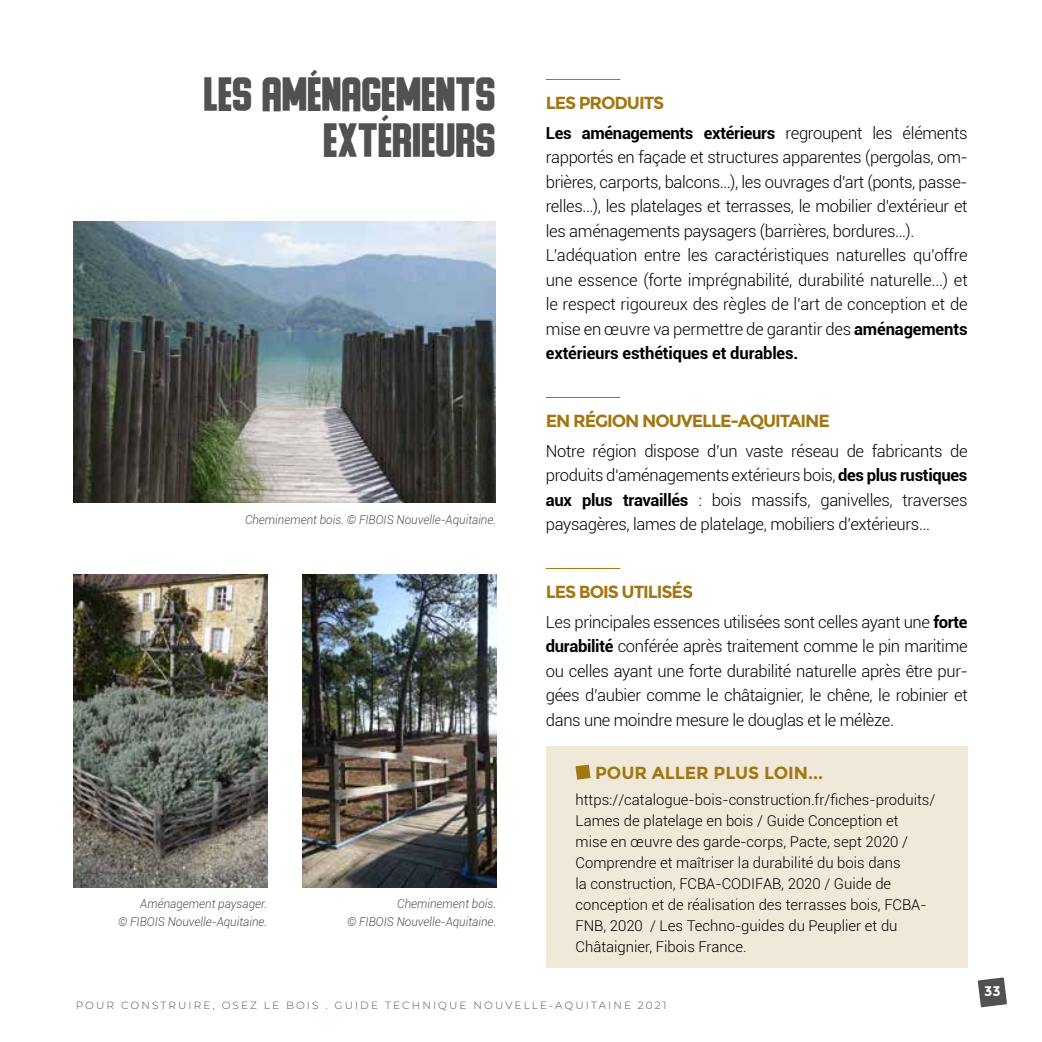
<style>
.page{position:relative;width:1042px;height:1042px;background:#fff}
.page>*{position:absolute;margin:0;border:0;box-sizing:border-box;transform-origin:0 0}
.t1{font:700 38.5px/45.5px "Ponter";color:#525050;text-align:right}
.t2{font:700 17.5px "Montserrat";letter-spacing:-.06em;color:#a17713}
.t3{font:700 17.5px "Montserrat";color:#a17713}
.t4{font:300 16.62px/24.5px "Roboto";letter-spacing:-.02em;color:#000;text-align:justify}
.t5{font:300 14.88px/21px "Roboto";color:#000}
.t6{font:700 14px "Montserrat";color:#fff}
.t7{font:italic 300 12.25px/17.5px "Roboto";color:#525050;text-align:right;scale:.95 1}
.t8{font:300 10.5px "Montserrat";letter-spacing:.2em;color:#525050}
.s1{font-weight:700}
.s2{color:#c31632}
</style>
<div class="page">
<svg style="left:977px;top:977px;width:30px;height:30px"></svg>
<hr style="left:546px;top:79px;width:74px;height:1px;background:#a17713">
<hr style="left:546px;top:397px;width:74px;height:1px;background:#a17713">
<hr style="left:546px;top:568px;width:74px;height:1px;background:#a17713">
<img style="left:74px;top:222px;width:422px;height:281px">
<div style="left:546px;top:746px;width:421px;height:221px;background:#f0e8d9"></div>
<div style="left:575px;top:764px;width:15px;height:15px;background:#a17713;border-radius:2px"></div>
<img style="left:74px;top:574px;width:193px;height:313px">
<img style="left:303px;top:574px;width:193px;height:313px">
<h1 class="t1" style="left:204px;top:71px;width:293px">LES AMENAGEMENTS<br>EXTERIEURS</h1>
<p class="t2" style="left:546px;top:93px;width:120px">LES PRODUITS</p>
<p class="t4" style="left:546px;top:120px;width:423px;text-align:left"><span class="s1">Les aménagements extérieurs</span> regroupent les éléments rapportés en façade et structures apparentes (pergolas, om&shy;brières, carports, balcons…), les ouvrages d'art (ponts, passe&shy;relles…), les platelages et terrasses, le mobilier d'extérieur et les aménagements paysagers (barrières, bordures…).<br>L’adéquation entre les caractéristiques naturelles qu’offre une essence (forte imprégnabilité, durabilité naturelle...) et le respect rigoureux des règles de l’art de conception et de mise en œuvre va permettre de garantir des <span class="s1">aménagements extérieurs esthétiques et durables.</span></p>
<p class="t7" style="left:245px;top:510px;width:266px">Cheminement bois. © FIBOIS Nouvelle-Aquitaine.</p>
<p class="t2" style="left:546px;top:411px;width:286px">EN RÉGION NOUVELLE-AQUITAINE</p>
<p class="t4" style="left:546px;top:438px;width:423px">Notre région dispose d’un vaste réseau de fabricants de produits d‘aménagements extérieurs bois, <span class="s1">des plus rustiques aux plus travaillés</span> : bois massifs, ganivelles, traverses paysagères, lames de platelage, mobiliers d’extérieurs…</p>
<p class="t7" style="left:118px;top:895px;width:159px">Aménagement paysager.<br>© FIBOIS Nouvelle-Aquitaine.</p>
<p class="t7" style="left:347px;top:895px;width:159px">Cheminement bois.<br>© FIBOIS Nouvelle-Aquitaine.</p>
<p class="t2" style="left:546px;top:581px;width:149px">LES BOIS UTILISÉS</p>
<p class="t4" style="left:546px;top:609px;width:423px">Les principales essences utilisées sont celles ayant une <span class="s1">forte durabilité</span> conférée après traitement comme le pin maritime ou celles ayant une forte durabilité naturelle après être pur&shy;gées d’aubier comme le châtaignier, le chêne, le robinier et dans une moindre mesure le douglas et le mélèze.</p>
<p class="t3" style="left:595px;top:762px;width:230px">POUR ALLER PLUS LOIN...</p>
<p class="t5" style="left:575px;top:788px;width:361px">https://catalogue-bois-construction.fr/fiches-produits/ Lames de platelage en bois / Guide Conception et<br>mise en œuvre des garde-corps, Pacte, sept 2020 / Comprendre et maîtriser la durabilité du bois dans<br>la construction, FCBA-CODIFAB, 2020 / Guide de conception et de réalisation des terrasses bois, FCBA-FNB, 2020 / Les Techno-guides du Peuplier et du Châtaignier, Fibois France.</p>
<p class="t8" style="left:76px;top:998px;width:592px">POUR CONSTRUIRE, OSEZ LE BOIS <span class="s2">.</span> GUIDE TECHNIQUE NOUVELLE-AQUITAINE 2021</p>
<p class="t6" style="left:984px;top:982px;width:18px">33</p>
</div>
